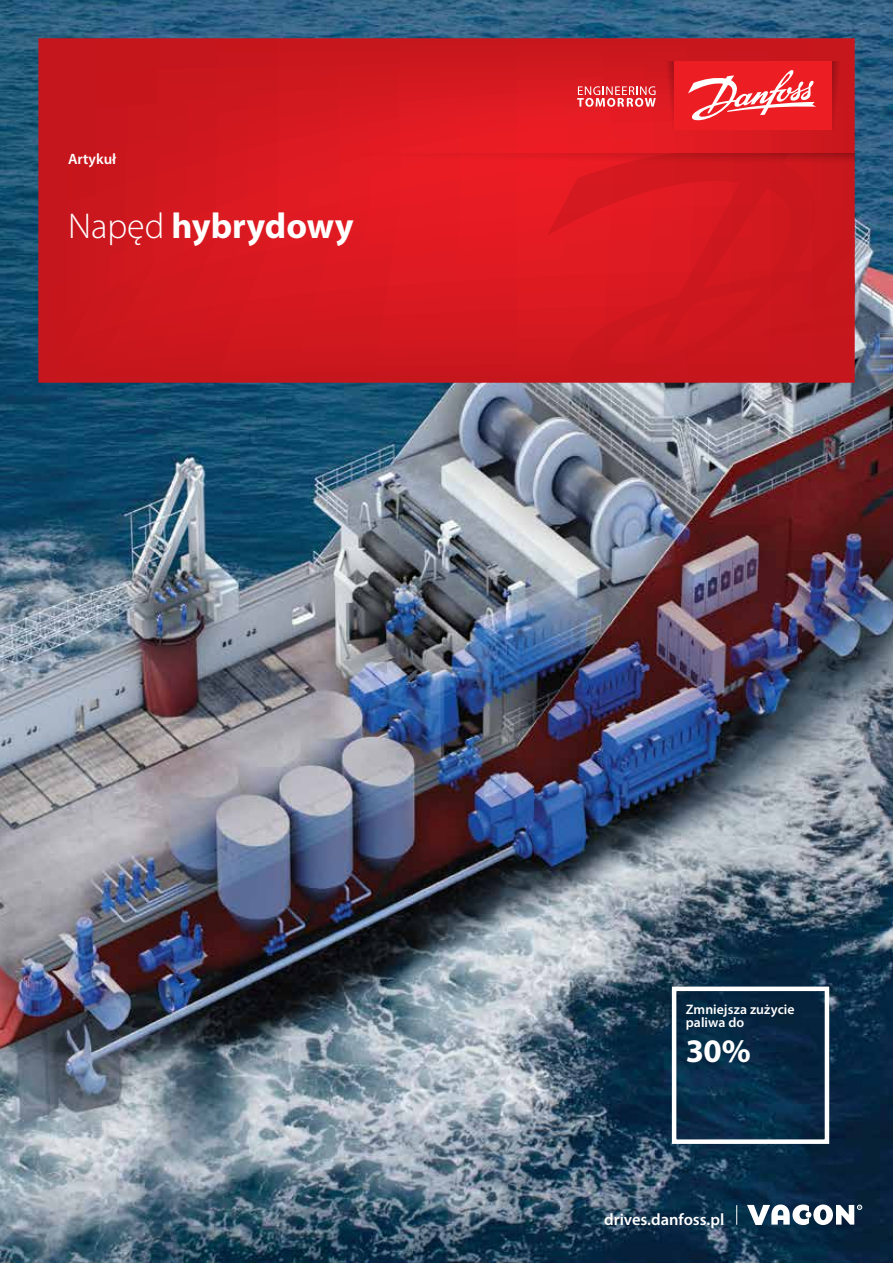
<style>
.page{position:relative;width:893px;height:1263px;background:#fff}
.page>*{position:absolute;margin:0;border:0;box-sizing:border-box;transform-origin:0 0}
.t1{font:700 36px "Myriad Pro";color:#fff}
.t2{font:700 33px "Myriad Pro";color:#fff}
.t3{font:600 16.5px "Myriad Pro";color:#fff}
.t4{font:600 15px "Myriad Pro";color:#fff}
.t5{font:600 13.8px/13.5px "Myriad Pro";letter-spacing:.005em;color:#fff}
.s1{font-weight:300}
</style>
<div class="page">
<img style="left:0;top:0;width:893px;height:1263px">
<svg style="left:38px;top:38px;width:817px;height:345px;background:#d2181f"></svg>
<svg style="left:547px;top:166px;width:308px;height:217px;background:#d0181f"></svg>
<svg style="left:736px;top:1205px;width:1px;height:20px"></svg>
<svg style="left:747px;top:1204px;width:115px;height:21px"></svg>
<svg style="left:832px;top:61px;width:12px;height:69px"></svg>
<svg style="left:358px;top:153px;width:497px;height:13px;background:#d4181f"></svg>
<div style="left:674px;top:61px;width:158px;height:69px;background:#ed1d24"></div>
<svg style="left:577px;top:61px;width:97px;height:69px;background:#dd2d34"></svg>
<svg style="left:688px;top:70px;width:128px;height:51px"></svg>
<div style="left:672px;top:986px;width:157px;height:158px;border:4px solid #fff"></div>
<p class="t4" style="left:68px;top:150px;width:50px">Artykuł</p>
<h1 class="t1" style="left:68px;top:202px;width:287px"><span class="s1">Napęd</span> hybrydowy</h1>
<p class="t5" style="left:686px;top:1002px;width:110px">Zmniejsza zużycie paliwa do</p>
<h2 class="t2" style="left:686px;top:1029px;width:67px">30%</h2>
<p class="t3" style="left:604px;top:1209px;width:122px">drives.danfoss.pl</p>
</div>
